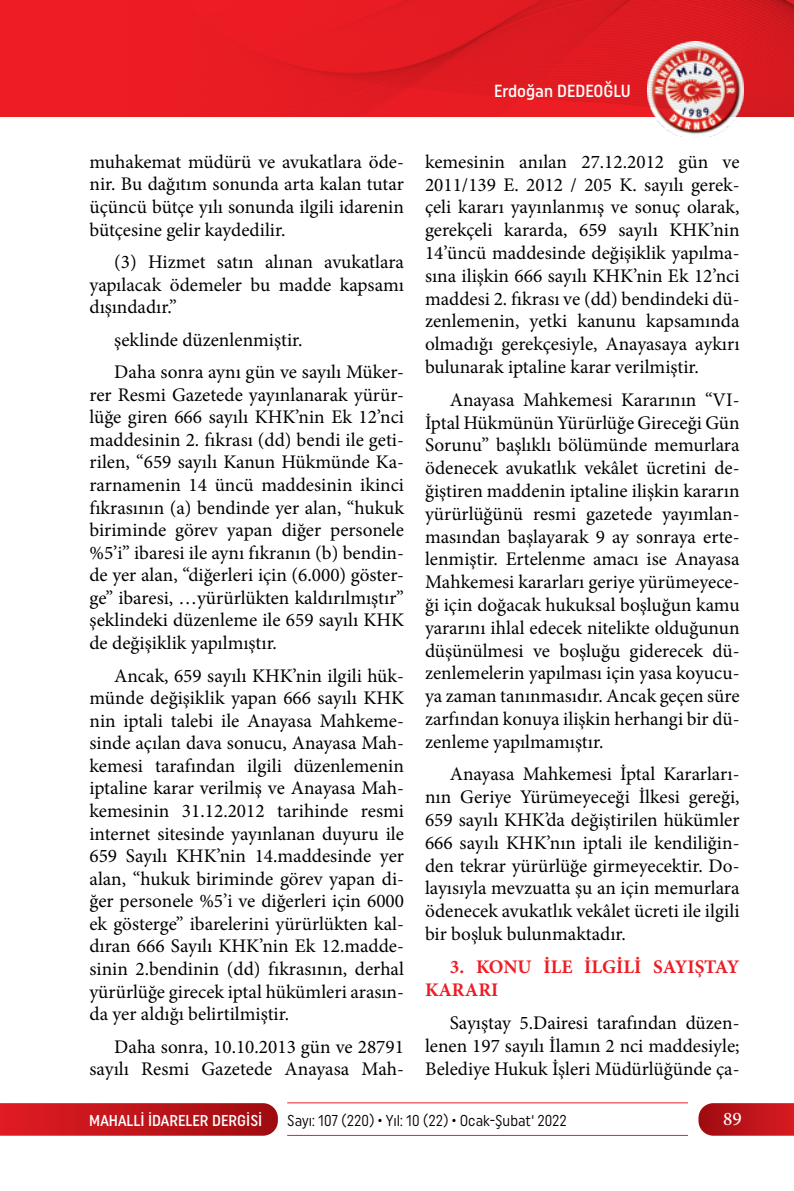
<style>
.page{position:relative;width:794px;height:1191px;background:#fff}
.page>*{position:absolute;margin:0;border:0;box-sizing:border-box;transform-origin:0 0}
.t1{font:19.25px/22.6px "Minion Pro";color:#000;text-align:justify}
.t2{font:700 19.25px/22.8px "Minion Pro";color:#ed1d24}
.t3{font:500 19.25px "Minion Pro";color:#fff}
.t4{font:500 17.5px "Uniform Condensed";color:#fff}
.t5{font:15.75px "Uniform Condensed";color:#000;scale:.95 1}
.t6{font:500 15.75px "Uniform Condensed";color:#fff}
</style>
<div class="page">
<svg style="left:0;top:1103px;width:278px;height:32px;background:#c0171d"></svg>
<svg style="left:698px;top:1103px;width:96px;height:32px;background:#be1c22"></svg>
<hr style="left:287px;top:1102px;width:401px;height:1px;background:#ed1d24">
<hr style="left:287px;top:1135px;width:401px;height:1px;background:#ed1d24">
<img style="left:654px;top:117px;width:83px;height:20px">
<img style="left:8px;top:0;width:786px;height:117px">
<p class="t4" style="left:494px;top:80px;width:138px">Erdoğan DEDEOĞLU</p>
<p class="t1" style="left:89px;top:150px;width:316px">muhakemat müdürü ve avukatlara öde&shy;nir. Bu dağıtım sonunda arta kalan tutar üçüncü bütçe yılı sonunda ilgili idarenin bütçesine gelir kaydedilir.</p>
<p class="t1" style="left:89px;top:251px;width:316px;text-indent:25px">(3) Hizmet satın alınan avukatlara yapılacak ödemeler bu madde kapsamı dışındadır.”</p>
<p class="t1" style="left:114px;top:323px;width:291px;line-height:32.6px">şeklinde düzenlenmiştir.<br>Daha sonra aynı gün ve sayılı Müker-</p>
<p class="t1" style="left:89px;top:383px;width:316px">rer Resmi Gazetede yayınlanarak yürür&shy;lüğe giren 666 sayılı KHK’nin Ek 12’nci maddesinin 2. fıkrası (dd) bendi ile geti&shy;rilen, “659 sayılı Kanun Hükmünde Ka&shy;rarnamenin 14 üncü maddesinin ikinci fıkrasının (a) bendinde yer alan, “hukuk biriminde görev yapan diğer personele %5’i” ibaresi ile aynı fıkranın (b) bendin&shy;de yer alan, “diğerleri için (6.000) göster&shy;ge” ibaresi, …yürürlükten kaldırılmıştır” şeklindeki düzenleme ile 659 sayılı KHK de değişiklik yapılmıştır.</p>
<p class="t1" style="left:89px;top:664px;width:316px;text-indent:25px">Ancak, 659 sayılı KHK’nin ilgili hük&shy;münde değişiklik yapan 666 sayılı KHK nin iptali talebi ile Anayasa Mahkeme&shy;sinde açılan dava sonucu, Anayasa Mah&shy;kemesi tarafından ilgili düzenlemenin iptaline karar verilmiş ve Anayasa Mah&shy;kemesinin 31.12.2012 tarihinde resmi internet sitesinde yayınlanan duyuru ile 659 Sayılı KHK’nin 14.maddesinde yer alan, “hukuk biriminde görev yapan di&shy;ğer personele %5’i ve diğerleri için 6000 ek gösterge” ibarelerini yürürlükten kal&shy;dıran 666 Sayılı KHK’nin Ek 12.madde&shy;sinin 2.bendinin (dd) fıkrasının, derhal yürürlüğe girecek iptal hükümleri arasın&shy;da yer aldığı belirtilmiştir.</p>
<p class="t1" style="left:89px;top:1035px;width:316px;text-align:right">Daha sonra, 10.10.2013 gün ve 28791 sayılı Resmi Gazetede Anayasa Mah-</p>
<p class="t1" style="left:425px;top:150px;width:316px">kemesinin anılan 27.12.2012 gün ve 2011/139 E. 2012 / 205 K. sayılı gerek&shy;çeli kararı yayınlanmış ve sonuç olarak, gerekçeli kararda, 659 sayılı KHK’nin 14’üncü maddesinde değişiklik yapılma&shy;sına ilişkin 666 sayılı KHK’nin Ek 12’nci maddesi 2. fıkrası ve (dd) bendindeki dü&shy;zenlemenin, yetki kanunu kapsamında olmadığı gerekçesiyle, Anayasaya aykırı bulunarak iptaline karar verilmiştir.</p>
<p class="t1" style="left:425px;top:388px;width:316px;text-indent:25px">Anayasa Mahkemesi Kararının “VI-İptal Hükmünün Yürürlüğe Gireceği Gün Sorunu” başlıklı bölümünde memurlara ödenecek avukatlık vekâlet ücretini de&shy;ğiştiren maddenin iptaline ilişkin kararın yürürlüğünü resmi gazetede yayımlan&shy;masından başlayarak 9 ay sonraya erte&shy;lenmiştir. Ertelenme amacı ise Anayasa Mahkemesi kararları geriye yürümeyece&shy;ği için doğacak hukuksal boşluğun kamu yararını ihlal edecek nitelikte olduğunun düşünülmesi ve boşluğu giderecek dü&shy;zenlemelerin yapılması için yasa koyucu&shy;ya zaman tanınmasıdır. Ancak geçen süre zarfından konuya ilişkin herhangi bir dü&shy;zenleme yapılmamıştır.</p>
<p class="t1" style="left:425px;top:763px;width:316px;text-indent:25px">Anayasa Mahkemesi İptal Kararları&shy;nın Geriye Yürümeyeceği İlkesi gereği, 659 sayılı KHK’da değiştirilen hükümler 666 sayılı KHK’nın iptali ile kendiliğin&shy;den tekrar yürürlüğe girmeyecektir. Do&shy;layısıyla mevzuatta şu an için memurlara ödenecek avukatlık vekâlet ücreti ile ilgili bir boşluk bulunmaktadır.</p>
<p class="t2" style="left:425px;top:955px;width:316px;text-indent:25px">3. KONU İLE İLGİLİ SAYIŞTAY<br>KARARI</p>
<p class="t1" style="left:425px;top:1011px;width:316px;line-height:23.3px;text-indent:25px">Sayıştay 5.Dairesi tarafından düzen&shy;lenen 197 sayılı İlamın 2 nci maddesiyle; Belediye Hukuk İşleri Müdürlüğünde ça-</p>
<p class="t6" style="left:89px;top:1111px;width:175px">MAHALLİ İDARELER DERGİSİ</p>
<p class="t5" style="left:287px;top:1111px;width:296px">Sayı: 107 (220) • Yıl: 10 (22) • Ocak-Şubat‘ 2022</p>
<p class="t3" style="left:723px;top:1106px;width:20px">89</p>
</div>
